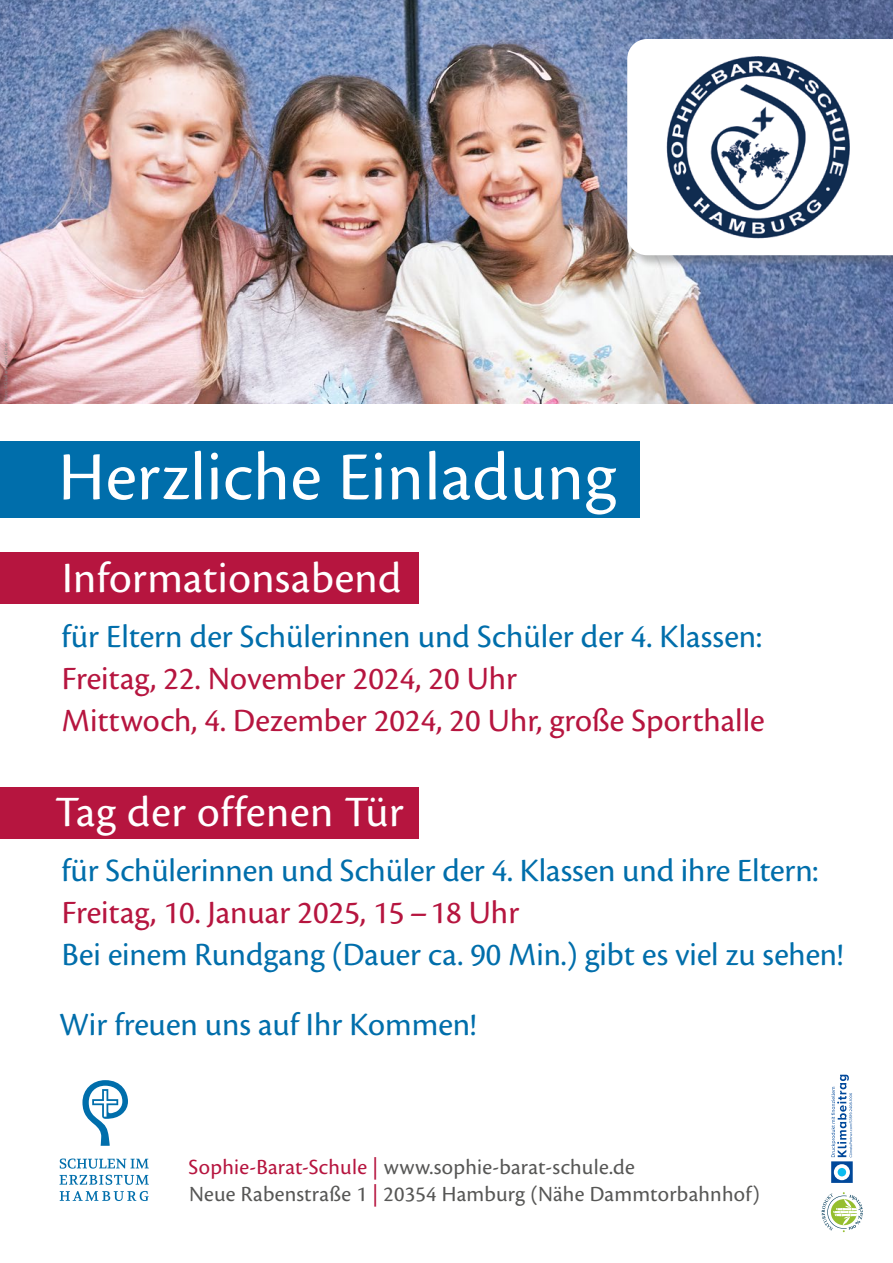
<style>
.page{position:relative;width:893px;height:1263px;background:#fff}
.page>*{position:absolute;margin:0;border:0;box-sizing:border-box;transform-origin:0 0}
.t1{font:71.25px "Cronos Pro";letter-spacing:.01em;color:#fff}
.t2{font:45px "Cronos Pro";letter-spacing:.01em;color:#fff}
.t3{font:33.75px/69.6px "Cronos Pro";color:#006eab}
.t4{font:33.75px/42px "Cronos Pro";color:#b6153f}
.t5{font:22.5px/27px "Cronos Pro";letter-spacing:.01em;color:#575756}
.t6{font:5.25px "Cronos Pro Capt";letter-spacing:.02em;color:#878787}
.s1{color:#b6153f}
</style>
<div class="page">
<img style="left:0;top:0;width:893px;height:404px">
<div style="left:0;top:441px;width:640px;height:77px;background:#006eab"></div>
<div style="left:0;top:553px;width:419px;height:51px;background:#b6153f"></div>
<div style="left:0;top:788px;width:419px;height:51px;background:#b6153f"></div>
<div style="left:626px;top:38px;width:267px;height:230px;background:#575756;opacity:.4"></div>
<svg style="left:627px;top:39px;width:266px;height:216px"></svg>
<img style="left:663px;top:51px;width:191px;height:192px">
<svg style="left:822px;top:1192px;width:41px;height:40px"></svg>
<svg style="left:831px;top:1075px;width:22px;height:108px"></svg>
<svg style="left:82px;top:1080px;width:46px;height:66px"></svg>
<svg style="left:60px;top:1158px;width:89px;height:10px"></svg>
<svg style="left:60px;top:1175px;width:89px;height:10px"></svg>
<svg style="left:60px;top:1191px;width:89px;height:10px"></svg>
<p class="t6" style="left:3px;top:401px;width:60px;rotate:-90deg">Foto: ©Giuliani/ von Giese</p>
<h1 class="t1" style="left:58px;top:436px;width:559px">Herzliche Einladung</h1>
<h2 class="t2" style="left:62px;top:552px;width:341px">Informationsabend</h2>
<p class="t3" style="left:62px;top:602px;width:702px">für Eltern der Schülerinnen und Schüler der 4. Klassen:</p>
<p class="t4" style="left:62px;top:658px;width:705px">Freitag, 22. November 2024, 20 Uhr<br>Mittwoch, 4. Dezember 2024, 20 Uhr, große Sporthalle</p>
<h2 class="t2" style="left:55px;top:786px;width:350px">Tag der offenen Tür</h2>
<p class="t3" style="left:62px;top:836px;width:758px">für Schülerinnen und Schüler der 4. Klassen und ihre Eltern:</p>
<p class="t4" style="left:62px;top:892px;width:459px">Freitag, 10. Januar 2025, 15 – 18 Uhr</p>
<p class="t3" style="left:59px;top:920px;width:786px">Bei einem Rundgang (Dauer ca. 90 Min.) gibt es viel zu sehen!<br>Wir freuen uns auf Ihr Kommen!</p>
<p class="t5" style="left:189px;top:1153px;width:573px"><span class="s1">Sophie-Barat-Schule |</span> www.sophie-barat-schule.de<br>Neue Rabenstraße 1 <span class="s1">|</span> 20354 Hamburg (Nähe Dammtorbahnhof)</p>
</div>
